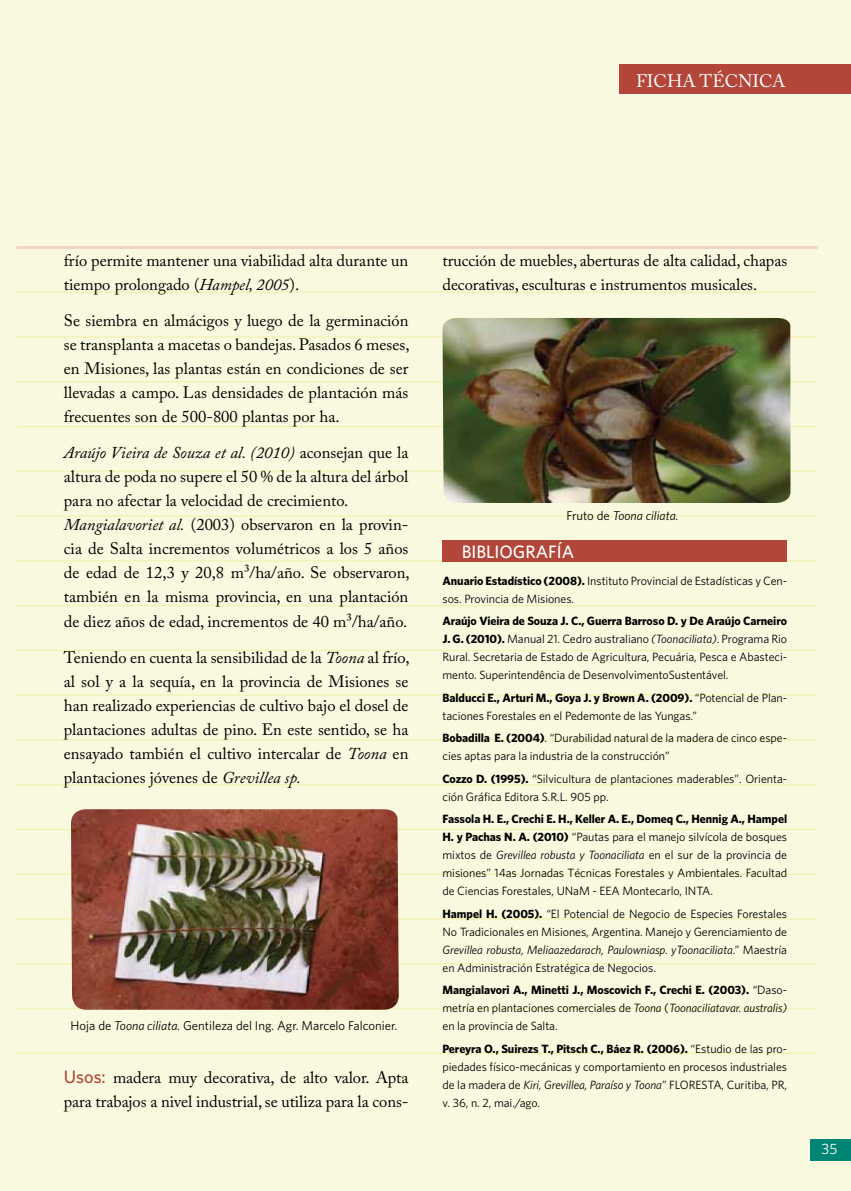
<style>
.page{position:relative;width:851px;height:1191px;background:#fff}
.page>*{position:absolute;margin:0;border:0;box-sizing:border-box;transform-origin:0 0}
.t1{font:18px "Adobe Caslon Pro";color:#fff}
.t2{font:500 18px "Whitney";color:#fff}
.t3{font:16.5px/24px "Adobe Caslon Pro";color:#000}
.t4{font:15px "Whitney";color:#fff}
.t5{font:12.75px "Whitney";color:#000}
.t6{font:italic 12.75px "Whitney";color:#000}
.t7{font:12px/18px "Whitney";letter-spacing:-.005em;color:#000;text-align:justify}
.s1{font-style:italic}
.s2{font-family:"Whitney";font-weight:500;font-size:18px;color:#b14639}
.s3{font-style:normal}
.s4{font-weight:700}
</style>
<div class="page">
<div style="left:0;top:0;width:850px;height:1191px;background:#f9f9df"></div>
<hr style="left:16px;top:246px;width:801px;height:3px;background:#f5d4c8">
<hr style="left:16px;top:291px;width:801px;height:2px;background:#f4f3b6">
<hr style="left:16px;top:336px;width:801px;height:2px;background:#f4f3b6">
<hr style="left:16px;top:381px;width:801px;height:1px;background:#f4f3b6">
<hr style="left:16px;top:426px;width:801px;height:1px;background:#f4f3b6">
<hr style="left:16px;top:470px;width:801px;height:2px;background:#f4f3b6">
<hr style="left:16px;top:515px;width:801px;height:2px;background:#f4f3b6">
<hr style="left:16px;top:560px;width:801px;height:1px;background:#f4f3b6">
<hr style="left:16px;top:605px;width:801px;height:1px;background:#f4f3b6">
<hr style="left:16px;top:649px;width:801px;height:2px;background:#f4f3b6">
<hr style="left:16px;top:694px;width:801px;height:2px;background:#f4f3b6">
<hr style="left:16px;top:739px;width:801px;height:1px;background:#f4f3b6">
<hr style="left:16px;top:784px;width:801px;height:1px;background:#f4f3b6">
<hr style="left:16px;top:828px;width:801px;height:2px;background:#f4f3b6">
<hr style="left:16px;top:873px;width:801px;height:2px;background:#f4f3b6">
<hr style="left:16px;top:918px;width:801px;height:1px;background:#f4f3b6">
<hr style="left:16px;top:963px;width:801px;height:1px;background:#f4f3b6">
<hr style="left:16px;top:1007px;width:801px;height:2px;background:#f4f3b6">
<hr style="left:16px;top:1052px;width:801px;height:2px;background:#f4f3b6">
<div style="left:810px;top:1138px;width:40px;height:22px;background:#008473"></div>
<div style="left:619px;top:65px;width:231px;height:29px;background:#b14639"></div>
<img style="left:442px;top:318px;width:348px;height:185px">
<div style="left:442px;top:540px;width:345px;height:21px;background:#b14639"></div>
<img style="left:71px;top:809px;width:327px;height:200px">
<h1 class="t1" style="left:636px;top:70px;width:151px">FICHA TÉCNICA</h1>
<h2 class="t3" style="left:64px;top:248px;width:346px">frío permite mantener una viabilidad alta durante un tiempo prolongado (<span class="s1">Hampel, 2005</span>).</h2>
<p class="t3" style="left:64px;top:309px;width:347px;text-align:justify">Se siembra en almácigos y luego de la germinación se transplanta a macetas o bandejas. Pasados 6 meses, en Misiones, las plantas están en condiciones de ser llevadas a campo. Las densidades de plantación más frecuentes son de 500-800 plantas por ha.</p>
<p class="t3" style="left:64px;top:441px;width:347px"><span class="s1">Araújo Vieira de Souza et al. (2010)</span> aconsejan que la altura de poda no supere el 50 % de la altura del árbol para no afectar la velocidad de crecimiento.<br><span class="s1">Mangialavoriet al.</span> (2003) observaron en la provin&shy;cia de Salta incrementos volumétricos a los 5 años de edad de 12,3 y 20,8 m³/ha/año. Se observaron, también en la misma provincia, en una plantación de diez años de edad, incrementos de 40 m³/ha/año.</p>
<p class="t3" style="left:64px;top:645px;width:347px;text-align:justify">Teniendo en cuenta la sensibilidad de la <span class="s1">Toona</span> al frío, al sol y a la sequía, en la provincia de Misiones se han realizado experiencias de cultivo bajo el dosel de plantaciones adultas de pino. En este sentido, se ha ensayado también el cultivo intercalar de <span class="s1">Toona</span> en plantaciones jóvenes de <span class="s1">Grevillea sp.</span></p>
<p class="t5" style="left:71px;top:1018px;width:328px">Hoja de <span class="s1">Toona ciliata.</span> Gentileza del Ing. Agr. Marcelo Falconier.</p>
<h2 class="t3" style="left:64px;top:1064px;width:346px"><span class="s2">Usos:</span> madera muy decorativa, de alto valor. Apta para trabajos a nivel industrial, se utiliza para la cons-</h2>
<h2 class="t3" style="left:442px;top:248px;width:346px">trucción de muebles, aberturas de alta calidad, chapas decorativas, esculturas e instrumentos musicales.</h2>
<p class="t6" style="left:566px;top:508px;width:114px"><span class="s3">Fruto de</span> Toona ciliata.</p>
<h1 class="t2" style="left:461px;top:540px;width:114px">BIBLIOGRAFÍA</h1>
<p class="t7" style="left:442px;top:571px;width:346px"><span class="s4">Anuario Estadístico (2008).</span> Instituto Provincial de Estadísticas y Cen&shy;sos. Provincia de Misiones.</p>
<p class="t7" style="left:442px;top:612px;width:346px"><span class="s4">Araújo Vieira de Souza J. C., Guerra Barroso D. y De Araújo Carneiro J. G. (2010).</span> Manual 21. Cedro australiano <span class="s1">(Toonaciliata)</span>. Programa Rio Rural. Secretaria de Estado de Agricultura, Pecuária, Pesca e Abasteci&shy;mento. Superintendência de DesenvolvimentoSustentável.</p>
<p class="t7" style="left:442px;top:688px;width:346px"><span class="s4">Balducci E., Arturi M., Goya J. y Brown A. (2009).</span> “Potencial de Plan&shy;taciones Forestales en el Pedemonte de las Yungas.”</p>
<p class="t7" style="left:442px;top:729px;width:346px"><span class="s4">Bobadilla E. (2004)</span><span class="s1">.</span> “Durabilidad natural de la madera de cinco espe&shy;cies aptas para la industria de la construcción”</p>
<p class="t7" style="left:442px;top:769px;width:346px"><span class="s4">Cozzo D. (1995).</span> “Silvicultura de plantaciones maderables”. Orienta&shy;ción Gráfica Editora S.R.L. 905 pp.</p>
<p class="t7" style="left:442px;top:810px;width:346px"><span class="s4">Fassola H. E., Crechi E. H., Keller A. E., Domeq C., Hennig A., Hampel H. y Pachas N. A. (2010)</span> “Pautas para el manejo silvícola de bosques mixtos de <span class="s1">Grevillea robusta y Toonaciliata</span> en el sur de la provincia de misiones” 14as Jornadas Técnicas Forestales y Ambientales. Facultad de Ciencias Forestales, UNaM - EEA Montecarlo, INTA.</p>
<p class="t7" style="left:442px;top:904px;width:346px"><span class="s4">Hampel H. (2005).</span> “El Potencial de Negocio de Especies Forestales No Tradicionales en Misiones, Argentina. Manejo y Gerenciamiento de <span class="s1">Grevillea robusta, Meliaazedarach, Paulowniasp. yToonaciliata</span>.” Maestría en Administración Estratégica de Negocios.</p>
<p class="t7" style="left:442px;top:981px;width:346px"><span class="s4">Mangialavori A., Minetti J., Moscovich F., Crechi E. (2003).</span> “Daso&shy;metría en plantaciones comerciales de <span class="s1">Toona</span> (<span class="s1">Toonaciliatavar. australis) </span>en la provincia de Salta.</p>
<p class="t7" style="left:442px;top:1039px;width:346px"><span class="s4">Pereyra O., Suirezs T., Pitsch C., Báez R. (2006).</span> “Estudio de las pro&shy;piedades físico-mecánicas y comportamiento en procesos industriales de la madera de <span class="s1">Kiri, Grevillea, Paraíso y Toona</span>” FLORESTA, Curitiba, PR, v. 36, n. 2, mai./ago.</p>
<p class="t4" style="left:821px;top:1139px;width:17px">35</p>
</div>
